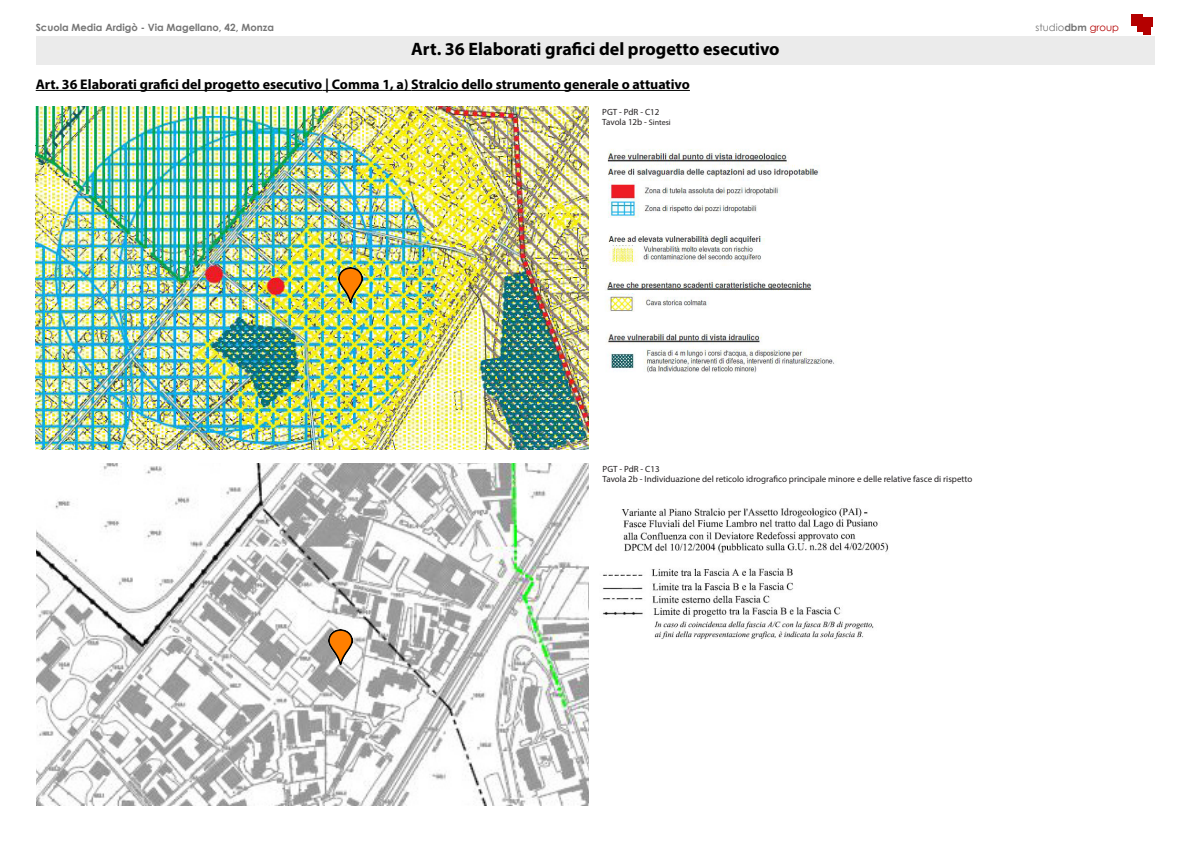
<style>
.page{position:relative;width:1191px;height:842px;background:#fff}
.page>*{position:absolute;margin:0;border:0;box-sizing:border-box;transform-origin:0 0}
.t1{font:700 18px "Myriad Pro";color:#000}
.t2{font:700 14px "Myriad Pro";color:#000}
.t3{font:700 10px "Century Gothic";color:#757575}
.t4{font:10px "Century Gothic";color:#757575}
.t5{font:9px "Myriad Pro";color:#231f20}
.s1{font-weight:700}
.s2{color:#b40000}
.s3{font-size:8px}
</style>
<div class="page">
<img style="left:36px;top:106px;width:552px;height:343px">
<img style="left:36px;top:463px;width:552px;height:343px">
<div style="left:36px;top:36px;width:1119px;height:28px;background:#ebebeb"></div>
<div style="left:1131px;top:14px;width:11px;height:12px;background:#b40000"></div>
<div style="left:1143px;top:17px;width:9px;height:10px;background:#b40000"></div>
<svg style="left:1137px;top:26px;width:5px;height:6px"></svg>
<div style="left:1143px;top:27px;width:7px;height:8px;background:#b40000"></div>
<img style="left:602px;top:508px;width:287px;height:131px">
<img style="left:607px;top:149px;width:212px;height:68px">
<img style="left:608px;top:234px;width:157px;height:10px">
<img style="left:609px;top:246px;width:152px;height:20px">
<img style="left:606px;top:282px;width:206px;height:29px">
<img style="left:606px;top:331px;width:228px;height:42px">
<hr style="left:36px;top:90px;width:286px;height:1px;background:#000">
<hr style="left:322px;top:90px;width:89px;height:1px;background:#000">
<hr style="left:411px;top:90px;width:279px;height:1px;background:#000">
<img style="left:329px;top:630px;width:24px;height:34px">
<img style="left:339px;top:268px;width:24px;height:35px">
<p class="t3" style="left:36px;top:20px;width:240px">Scuola Media Ardigò - Via Magellano, 42, Monza</p>
<p class="t4" style="left:1035px;top:21px;width:85px">studio<span class="s1">dbm</span> <span class="s2">group</span></p>
<p class="t1" style="left:411px;top:37px;width:370px">Art. 36 Elaborati grafici del progetto esecutivo</p>
<p class="t2" style="left:36px;top:75px;width:655px">Art. 36 Elaborati grafici del progetto esecutivo | Comma 1, a) Stralcio dello strumento generale o attuativo</p>
<p class="t5" style="left:602px;top:106px;width:59px">PGT - PdR - C12</p>
<p class="t5" style="left:602px;top:117px;width:70px">Tavola 12b - <span class="s3">Sintesi</span></p>
<p class="t5" style="left:602px;top:463px;width:59px">PGT - PdR - C13</p>
<p class="t5" style="left:602px;top:474px;width:371px">Tavola 2b - Individuazione del reticolo idrografico principale minore e delle relative fasce di rispetto</p>
</div>
